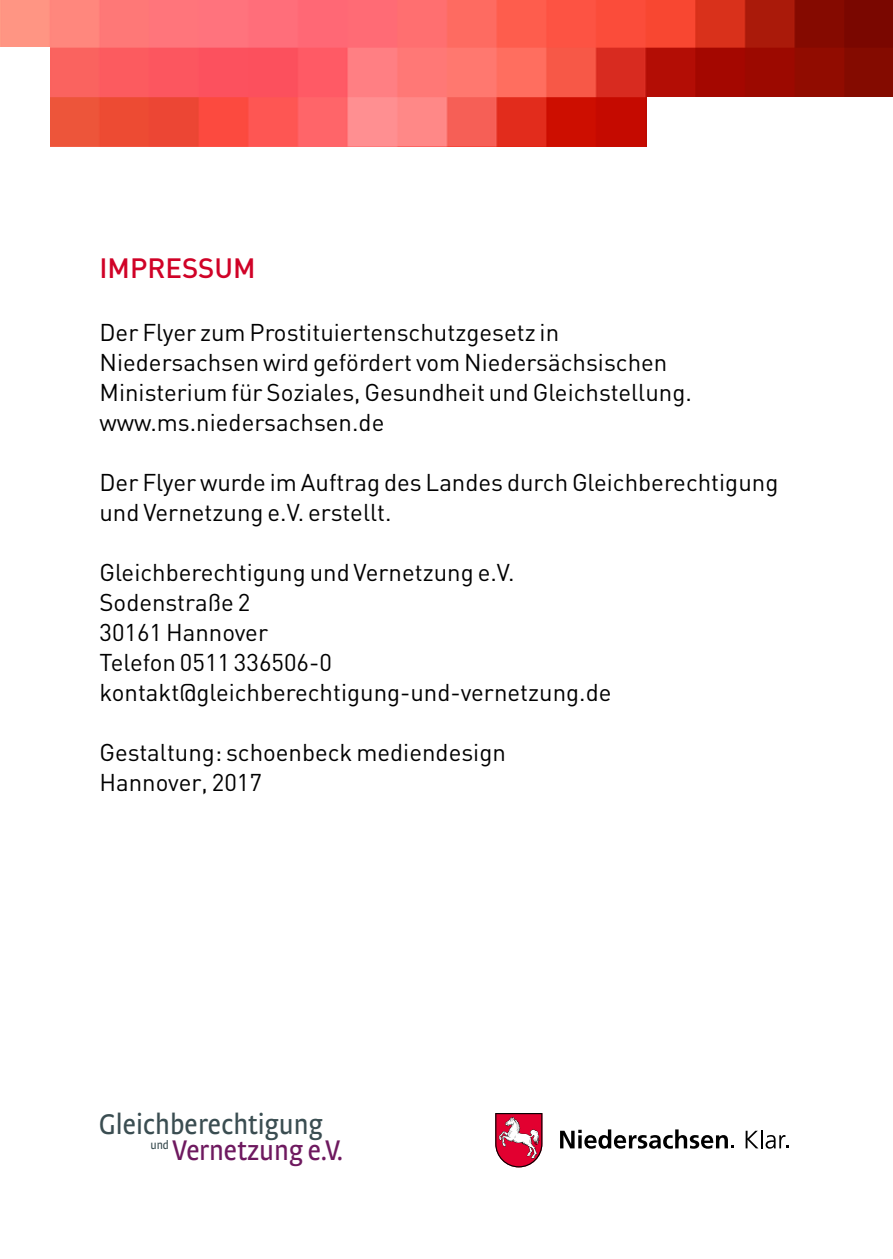
<style>
.page{position:relative;width:893px;height:1259px;background:#fff}
.page>*{position:absolute;margin:0;border:0;box-sizing:border-box;transform-origin:0 0}
.t1{font:30px "Strada Cond";color:#3a4d51}
.t2{font:30px "Strada Cond TF";color:#6e195f}
.t3{font:500 27.6px "DIN";color:#d00227}
.t4{font:24px/30px "DIN";color:#000}
.t5{font:12.6px "Strada Cond";color:#3a4d51}
</style>
<div class="page">
<img style="left:0;top:0;width:893px;height:147px">
<div style="left:0;top:47px;width:49px;height:167px;background:#fff"></div>
<div style="left:647px;top:98px;width:246px;height:276px;background:#fff"></div>
<svg style="left:495px;top:1113px;width:47px;height:54px"></svg>
<svg style="left:560px;top:1129px;width:174px;height:19px"></svg>
<svg style="left:746px;top:1130px;width:43px;height:18px"></svg>
<p class="t3" style="left:99px;top:250px;width:157px">IMPRESSUM</p>
<p class="t4" style="left:99px;top:317px;width:594px">Der Flyer zum Prostituiertenschutzgesetz in Niedersachsen wird gefördert vom Niedersächsischen Ministerium für Soziales, Gesundheit und Gleichstellung. www.ms.niedersachsen.de</p>
<p class="t4" style="left:99px;top:467px;width:680px">Der Flyer wurde im Auftrag des Landes durch Gleichberechtigung und Vernetzung e.V. erstellt.</p>
<p class="t4" style="left:99px;top:557px;width:513px">Gleichberechtigung und Vernetzung e.V.<br>Sodenstraße 2<br>30161 Hannover<br>Telefon 0511 336506-0 kontakt@gleichberechtigung-und-vernetzung.de</p>
<p class="t4" style="left:99px;top:737px;width:408px">Gestaltung: schoenbeck mediendesign<br>Hannover, 2017</p>
<p class="t1" style="left:99px;top:1107px;width:225px">Gleichberechtigung</p>
<p class="t5" style="left:150px;top:1138px;width:20px">und</p>
<p class="t2" style="left:172px;top:1133px;width:172px">Vernetzung e.V.</p>
</div>
